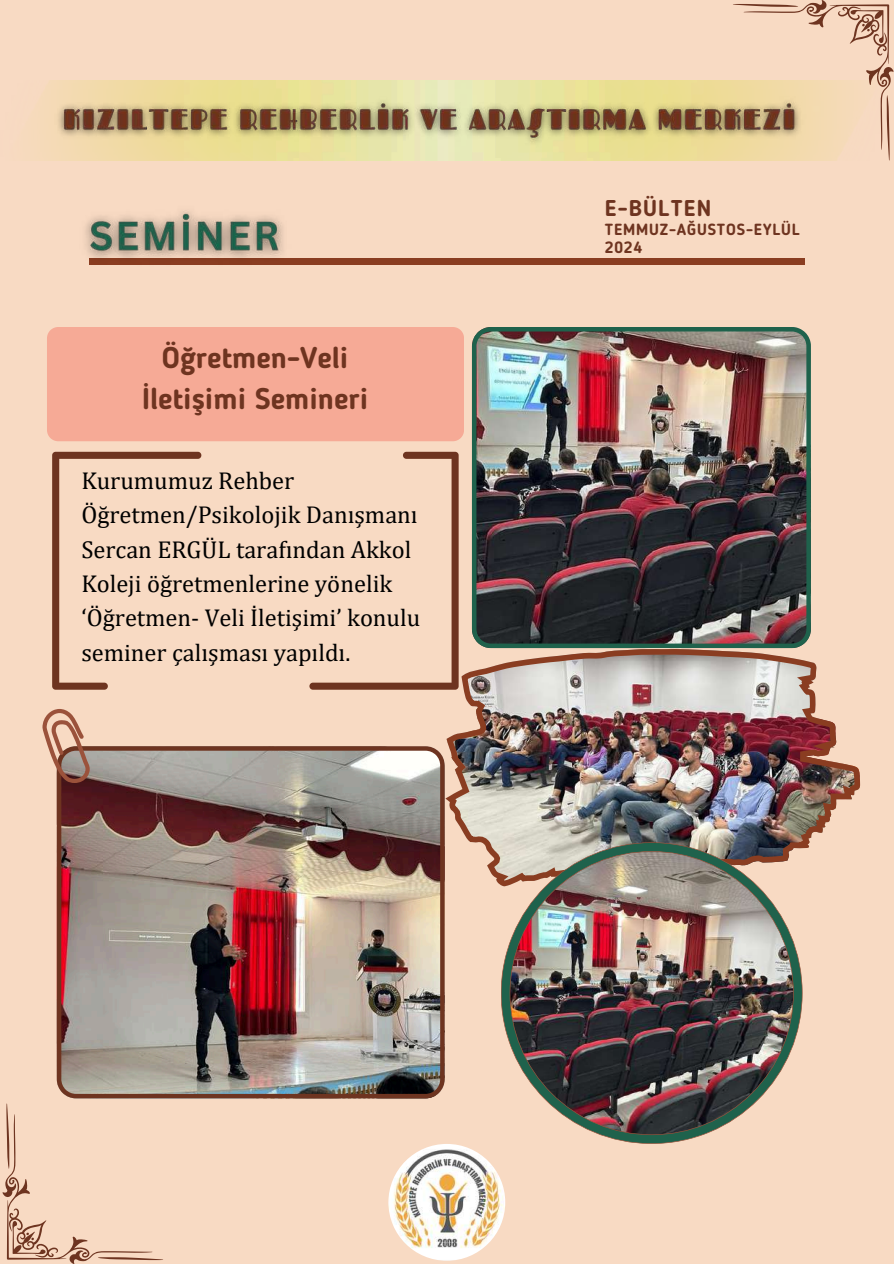
<style>
.page{position:relative;width:894px;height:1264px;background:#fff}
.page>*{position:absolute;margin:0;border:0;box-sizing:border-box;transform-origin:0 0}
.t1{font:700 29.7px/41px "Blogger Sans";color:#6e3420;text-align:center}
.t2{font:24.45px/34.2px "Cambria";color:#000}
.t3{font:700 22.65px "Blogger Sans";letter-spacing:.05em;color:#6e3420}
.t4{font:700 16.05px/17.4px "Blogger Sans";letter-spacing:.05em;color:#6e3420}
</style>
<div class="page">
<div style="left:0;top:0;width:893px;height:1263px;background:#f8dac3"></div>
<svg style="left:53px;top:441px;width:406px;height:658px"></svg>
<div style="left:47px;top:327px;width:417px;height:114px;background:#f6aa96"></div>
<div style="left:89px;top:259px;width:715px;height:6px;background:#8a3d21"></div>
<img style="left:57px;top:746px;width:387px;height:352px">
<img style="left:472px;top:327px;width:338px;height:320px">
<svg style="left:42px;top:709px;width:48px;height:74px"></svg>
<img style="left:445px;top:649px;width:414px;height:237px">
<img style="left:500px;top:842px;width:302px;height:301px">
<svg style="left:52px;top:452px;width:406px;height:237px"></svg>
<img style="left:388px;top:1143px;width:117px;height:117px;border-radius:50%">
<img style="left:42px;top:80px;width:690px;height:80px">
<svg style="left:732px;top:0;width:161px;height:161px"></svg>
<img style="left:51px;top:91px;width:756px;height:62px">
<img style="left:85px;top:210px;width:212px;height:49px">
<svg style="left:2px;top:1103px;width:161px;height:160px"></svg>
<p class="t1" style="left:142px;top:340px;width:227px">Öğretmen-Veli<br>İletişimi Semineri</p>
<p class="t2" style="left:81px;top:463px;width:340px">Kurumumuz Rehber<br>Öğretmen/Psikolojik Danışmanı<br>Sercan ERGÜL tarafından Akkol<br>Koleji öğretmenlerine yönelik ‘Öğretmen- Veli İletişimi’ konulu seminer çalışması yapıldı.</p>
<p class="t3" style="left:604px;top:199px;width:108px">E-BÜLTEN</p>
<p class="t4" style="left:604px;top:223px;width:196px">TEMMUZ-AĞUSTOS-EYLÜL<br>2024</p>
</div>
